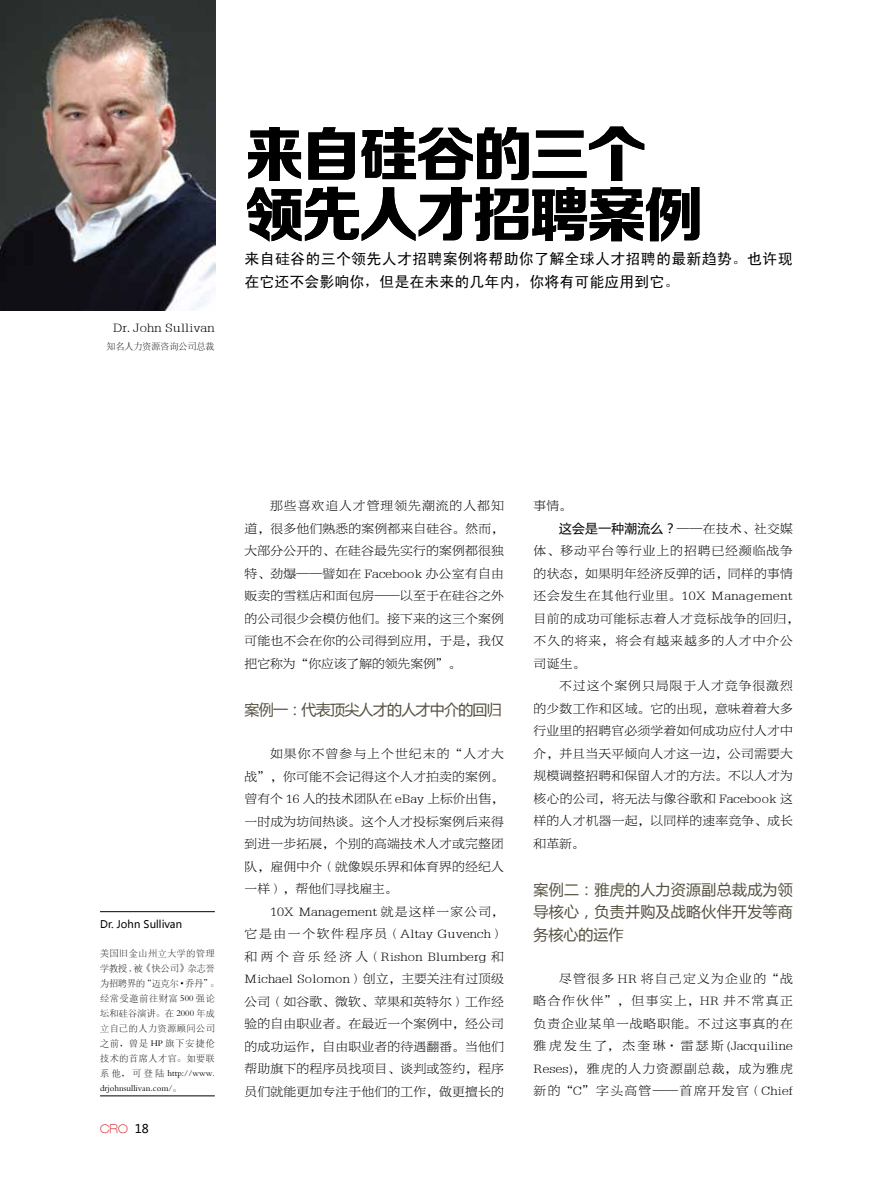
<style>
.page{position:relative;width:893px;height:1191px;background:#fff}
.page>*{position:absolute;margin:0;border:0;box-sizing:border-box;transform-origin:0 0}
.t1{font:60px/60px "FZZDHJW GB1 0";letter-spacing:-.05em;color:#000}
.t2{font:15px/22.5px "Sim Hei";letter-spacing:.015em;color:#000}
.t3{font:15px/22.5px "Microsoft Ya Hei";letter-spacing:.02em;color:#575142;text-align:justify}
.t4{font:15px "Microsoft Ya Hei";letter-spacing:-.05em;color:#575142}
.t5{font:12.75px/22.5px "FZBYKSK GBK1 0";letter-spacing:.02em;color:#000;text-align:justify}
.t6{font:12.75px/22.5px "FZBYKSK GBK1 0";letter-spacing:.045em;color:#000}
.t7{font:12.75px "Microsoft Ya Hei";letter-spacing:.025em;color:#000}
.t8{font:12.75px "FZBYKSK GBK1 0";color:#000}
.t9{font:100 expanded 12px "Helvetica Neue LT";color:#d0121b}
.t10{font:10.5px "Microsoft Ya Hei";color:#000}
.t11{font:9px/15px "FZSY SURROGATE 0";letter-spacing:.07em;color:#000}
.t12{font:9px "FZSY SURROGATE 0";color:#000}
.s1{font-family:"Microsoft Ya Hei";font-weight:400;font-stretch:normal;color:#000}
.s2{font-family:"FZBYKSK GBK1 0"}
</style>
<div class="page">
<img style="left:0;top:0;width:215px;height:310px">
<hr style="left:100px;top:911px;width:115px;height:1px;background:#000">
<hr style="left:100px;top:1095px;width:115px;height:1px;background:#000">
<p class="t8" style="left:113px;top:320px;width:103px">Dr. John Sullivan</p>
<p class="t12" style="left:106px;top:340px;width:109px">知名人力资源咨询公司总裁</p>
<h1 class="t1" style="left:245px;top:129px;width:460px">来自硅谷的三个领先人才招聘案例</h1>
<p class="t2" style="left:245px;top:248px;width:550px">来自硅谷的三个领先人才招聘案例将帮助你了解全球人才招聘的最新趋势。也许现在它还不会影响你，但是在未来的几年内，你将有可能应用到它。</p>
<p class="t10" style="left:100px;top:917px;width:84px">Dr. John Sullivan</p>
<p class="t11" style="left:100px;top:945px;width:121px">美国旧金山州立大学的管理学教授 , 被《快公司》杂志誉为招聘界的“迈克尔 • 乔丹”。经常受邀前往财富 500 强论坛和硅谷演讲。在 2000 年成立自己的人力资源顾问公司之前，曾是 HP 旗下安捷伦技术的首席人才官。如要联系他，可登陆 http://www. drjohnsullivan.com/。</p>
<p class="t9" style="left:100px;top:1121px;width:50px">CRO <span class="s1">18</span></p>
<p class="t5" style="left:245px;top:495px;width:261px;text-indent:26px">那些喜欢追人才管理领先潮流的人都知道，很多他们熟悉的案例都来自硅谷。然而，大部分公开的、在硅谷最先实行的案例都很独特、劲爆——譬如在 Facebook 办公室有自由贩卖的雪糕店和面包房——以至于在硅谷之外的公司很少会模仿他们。接下来的这三个案例可能也不会在你的公司得到应用，于是，我仅把它称为“你应该了解的领先案例”。</p>
<p class="t4" style="left:245px;top:699px;width:259px">案例一：代表顶尖人才的人才中介的回归</p>
<p class="t5" style="left:245px;top:742px;width:261px;text-indent:26px">如果你不曾参与上个世纪末的“人才大战”，你可能不会记得这个人才拍卖的案例。曾有个 16 人的技术团队在 eBay 上标价出售，一时成为坊间热谈。这个人才投标案例后来得到进一步拓展，个别的高端技术人才或完整团队，雇佣中介（就像娱乐界和体育界的经纪人一样），帮他们寻找雇主。</p>
<p class="t5" style="left:245px;top:900px;width:261px;text-indent:26px">10X Management 就是这样一家公司，它是由一个软件程序员（Altay Guvench）和两个音乐经济人（Rishon Blumberg 和Michael Solomon）创立，主要关注有过顶级公司（如谷歌、微软、苹果和英特尔）工作经验的自由职业者。在最近一个案例中，经公司的成功运作，自由职业者的待遇翻番。当他们帮助旗下的程序员找项目、谈判或签约，程序员们就能更加专注于他们的工作，做更擅长的</p>
<p class="t5" style="left:534px;top:495px;width:40px">事情。</p>
<p class="t7" style="left:559px;top:519px;width:235px">这会是一种潮流么？<span class="s2">——在技术、社交媒</span></p>
<p class="t6" style="left:534px;top:540px;width:267px">体、移动平台等行业上的招聘已经濒临战争的状态，如果明年经济反弹的话，同样的事情还会发生在其他行业里。10X Management目前的成功可能标志着人才竞标战争的回归，不久的将来，将会有越来越多的人才中介公司诞生。</p>
<p class="t5" style="left:534px;top:675px;width:261px;text-indent:26px">不过这个案例只局限于人才竞争很激烈的少数工作和区域。它的出现，意味着着大多行业里的招聘官必须学着如何成功应付人才中介，并且当天平倾向人才这一边，公司需要大规模调整招聘和保留人才的方法。不以人才为核心的公司，将无法与像谷歌和 Facebook 这样的人才机器一起，以同样的速率竞争、成长和革新。</p>
<p class="t3" style="left:534px;top:877px;width:261px">案例二：雅虎的人力资源副总裁成为领导核心，负责并购及战略伙伴开发等商务核心的运作</p>
<p class="t5" style="left:534px;top:967px;width:261px;text-indent:26px">尽管很多 HR 将自己定义为企业的“战略合作伙伴”，但事实上，HR 并不常真正负责企业某单一战略职能。不过这事真的在雅虎发生了，杰奎琳· 雷瑟斯 (Jacquiline Reses)，雅虎的人力资源副总裁，成为雅虎新的“C”字头高管——首席开发官（Chief</p>
</div>
